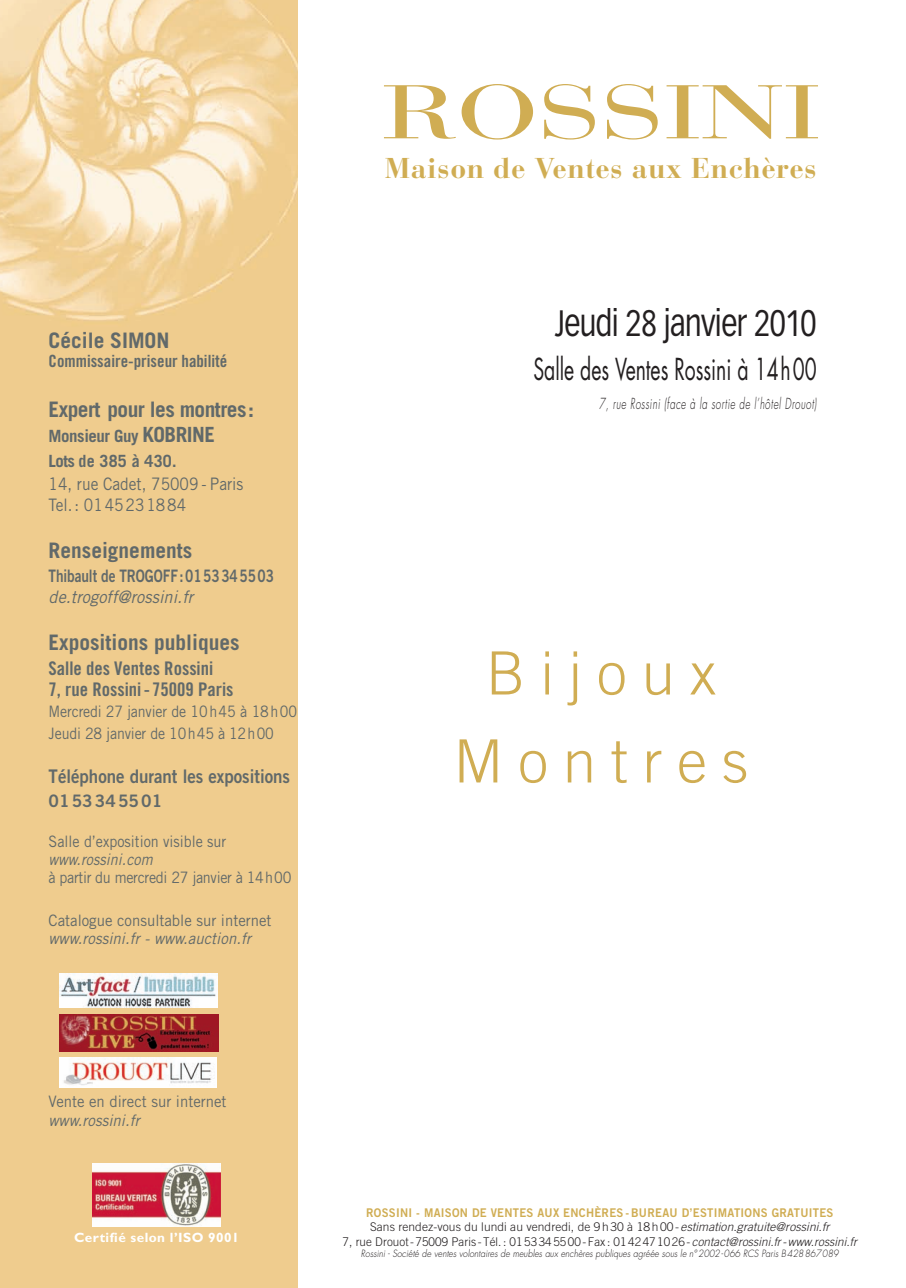
<style>
.page{position:relative;width:906px;height:1288px;background:#fff}
.page>*{position:absolute;margin:0;border:0;box-sizing:border-box;transform-origin:0 0}
.t1{font:75.3px "Bauer Bodoni";color:#d0ad53;scale:1.5 1}
.t2{font:300 59.7px/87.9px "Trade Gothic";letter-spacing:.25em;color:#d0ad53;text-align:center}
.t3{font:36px "Vectora LH";letter-spacing:-.02em;color:#231f20;scale:.8 1}
.t4{font:29.55px "Futura";color:#231f20;scale:.66 1}
.t5{font:700 28.5px "Bauer Bodoni";letter-spacing:.02em;color:#d0ad53}
.t6{font:700 21.3px "Trade Gothic";color:#61696a}
.t7{font:700 21.3px "Trade Gothic";letter-spacing:-.025em;color:#61696a}
.t8{font:18.75px/21.1px "Trade Gothic Bold Cond Twenty";color:#61696a}
.t9{font:18.75px "Trade Gothic Bold Two";color:#61696a;scale:.9 1}
.t10{font:17.25px/20.7px "Trade Gothic";color:#61696a;scale:.9 1}
.t11{font:17.25px "Trade Gothic Bold Two";letter-spacing:-.005em;color:#61696a;scale:.79 1}
.t12{font:italic 17.25px "Trade Gothic";color:#61696a;scale:.95 1}
.t13{font:17.25px "Trade Gothic Bold Two";letter-spacing:-.005em;color:#61696a}
.t14{font:700 16.8px/25.5px "Trade Gothic";letter-spacing:-.025em;color:#61696a}
.t15{font:16.8px "Trade Gothic Bold Cond Twenty";color:#61696a}
.t16{font:15.75px/21.1px "Trade Gothic";color:#61696a;scale:.9 1}
.t17{font:15.75px "Trade Gothic";color:#61696a;scale:.95 1}
.t18{font:italic 15.75px "Trade Gothic";color:#61696a;scale:.95 1}
.t19{font:15.75px "Trade Gothic";letter-spacing:-.02em;color:#61696a;scale:.91 1}
.t20{font:15.75px "Trade Gothic";color:#61696a;scale:.91 1}
.t21{font:italic 15.75px "Trade Gothic";color:#61696a;scale:.91 1}
.t22{font:300 14.85px "Futura";color:#231f20;scale:.66 1}
.t23{font:700 13.5px "Gill Sans";letter-spacing:.035em;color:#fff}
.t24{font:300 12px/14.4px "Trade Gothic";letter-spacing:.005em;color:#231f20;text-align:center}
.t25{font:12px "Trade Gothic Bold Two";letter-spacing:.025em;color:#d0ad53;scale:.94 1}
.t26{font:italic 300 9.75px "Futura";color:#231f20;scale:.9 1}
.s1{font-size:21px}
.s2{font-style:italic}
</style>
<div class="page">
<img style="left:0;top:0;width:297px;height:1287px">
<img style="left:92px;top:1163px;width:129px;height:63px">
<img style="left:59px;top:1014px;width:159px;height:37px">
<img style="left:60px;top:973px;width:157px;height:34px">
<img style="left:59px;top:1057px;width:158px;height:30px">
<h3 class="t6" style="left:49px;top:332px;width:122px">Cécile SIMON</h3>
<h3 class="t15" style="left:49px;top:355px;width:180px">Commissaire-priseur habilité</h3>
<h3 class="t7" style="left:49px;top:401px;width:207px">Expert pour les montres:</h3>
<h3 class="t14" style="left:49px;top:424px;width:168px">Monsieur Guy <span class="s1">KOBRINE<br></span>Lots de 385 à 430.</h3>
<h3 class="t10" style="left:49px;top:475px;width:218px">14, rue Cadet, 75009 - Paris<br>Tel. : 0145231884</h3>
<h3 class="t6" style="left:49px;top:542px;width:145px">Renseignements</h3>
<h3 class="t11" style="left:49px;top:569px;width:287px">Thibault de TROGOFF:0153345503</h3>
<h3 class="t12" style="left:49px;top:590px;width:157px">de.trogoff@rossini.fr</h3>
<h3 class="t6" style="left:49px;top:634px;width:192px">Expositions publiques</h3>
<h3 class="t8" style="left:49px;top:659px;width:186px">Salle des Ventes Rossini<br>7, rue Rossini - 75009 Paris</h3>
<h3 class="t16" style="left:49px;top:702px;width:277px">Mercredi 27 janvier de 10h45 à 18h00<br>Jeudi 28 janvier de 10h45 à 12h00</h3>
<h3 class="t9" style="left:49px;top:769px;width:270px">Téléphone durant les expositions</h3>
<h3 class="t13" style="left:49px;top:795px;width:115px">0153345501</h3>
<h3 class="t20" style="left:49px;top:835px;width:197px">Salle d’exposition visible sur</h3>
<h3 class="t21" style="left:49px;top:853px;width:119px">www.rossini.com</h3>
<h3 class="t19" style="left:49px;top:871px;width:268px">à partir du mercredi 27 janvier à 14h00</h3>
<h3 class="t17" style="left:49px;top:914px;width:236px">Catalogue consultable sur internet</h3>
<h3 class="t18" style="left:49px;top:932px;width:218px">www.rossini.fr - www.auction.fr</h3>
<h1 class="t1" style="left:381px;top:83px;width:295px">ROSSINI</h1>
<h3 class="t5" style="left:385px;top:157px;width:433px">Maison de Ventes aux Enchères</h3>
<h3 class="t3" style="left:555px;top:308px;width:329px">Jeudi 28 janvier 2010</h3>
<h3 class="t4" style="left:533px;top:355px;width:430px">Salle des Ventes Rossini à 14h00</h3>
<p class="t22" style="left:599px;top:396px;width:334px">7, rue Rossini (face à la sortie de l’hôtel Drouot)</p>
<h2 class="t2" style="left:453px;top:634px;width:296px">Bijoux<br>Montres</h2>
<h3 class="t17" style="left:49px;top:1095px;width:189px">Vente en direct sur internet</h3>
<h3 class="t18" style="left:49px;top:1114px;width:101px">www.rossini.fr</h3>
<p class="t23" style="left:74px;top:1232px;width:167px">Certifié selon l’ISO 9001</p>
<p class="t25" style="left:366px;top:1208px;width:498px">ROSSINI - MAISON DE VENTES AUX ENCHÈRES - BUREAU D’ESTIMATIONS GRATUITES</p>
<p class="t24" style="left:342px;top:1220px;width:518px">Sans rendez-vous du lundi au vendredi, de 9h30 à 18h00- <span class="s2">estimation.gratuite@rossini.fr<br></span>7, rue Drouot-75009 Paris-Tél. : 0153345500-Fax : 0142471026- <span class="s2">contact@rossini.fr-www.rossini.fr</span></p>
<p class="t26" style="left:361px;top:1249px;width:534px">Rossini - Société de ventes volontaires de meubles aux enchères publiques agréée sous le n°2002-066 RCS Paris B428867089</p>
</div>
